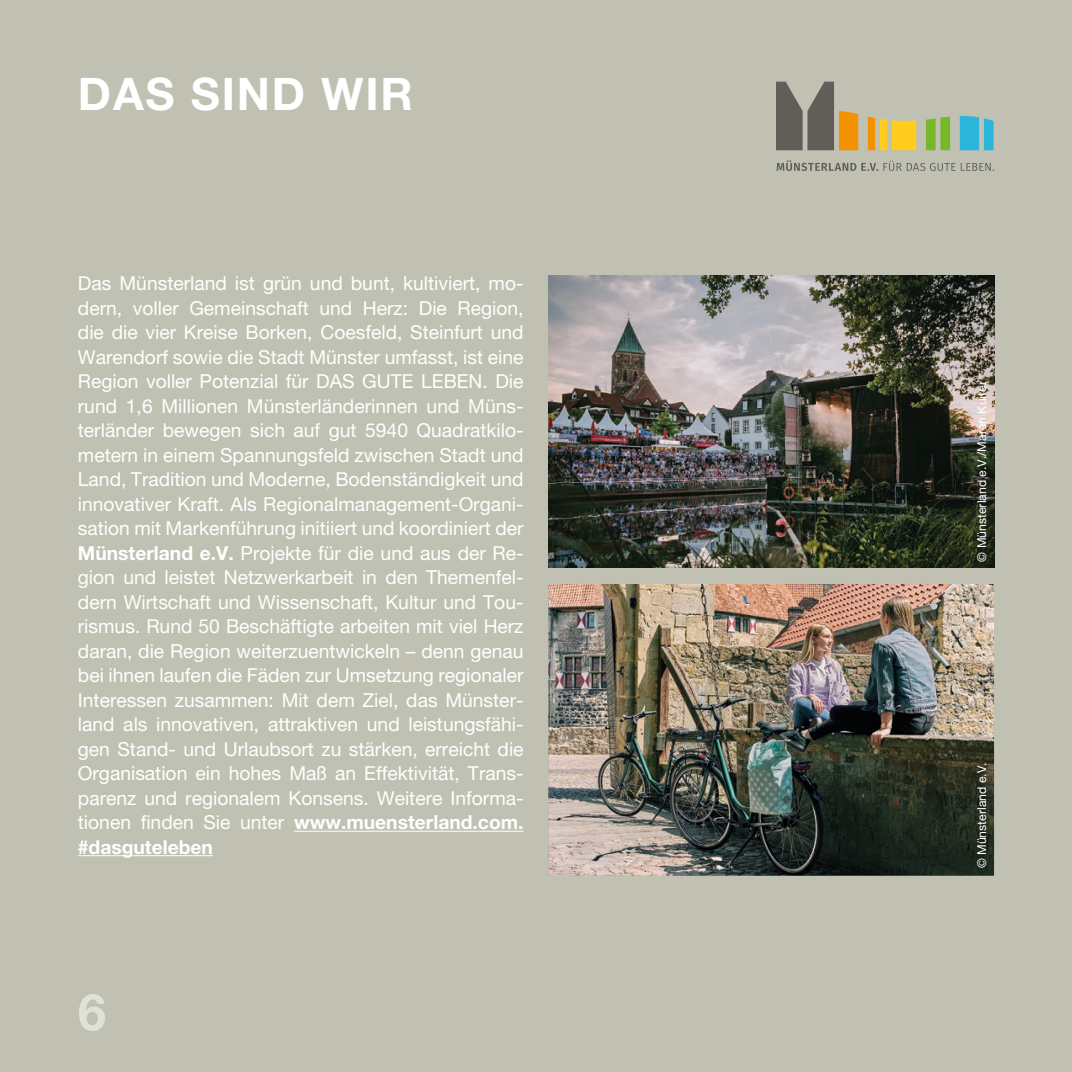
<style>
.page{position:relative;width:1072px;height:1072px;background:#fff}
.page>*{position:absolute;margin:0;border:0;box-sizing:border-box;transform-origin:0 0}
.t1{font:700 50.75px "Helvetica Neue LT Pro";color:#e0e1d8}
.t2{font:700 44.98px "Helvetica Neue LT Pro";letter-spacing:.04em;color:#fff}
.t3{font:19.25px/24.5px "Helvetica Neue LT Pro";color:#fff;text-align:justify}
.t4{font:12.25px "Helvetica Neue LT Pro";color:#fff}
.s1{font-weight:700}
</style>
<div class="page">
<div style="left:0;top:0;width:1057px;height:1071px;background:#c0c1b2"></div>
<div style="left:1057px;top:0;width:14px;height:1071px;background:#c0c1b2"></div>
<hr style="left:294px;top:830px;width:229px;height:1px;background:#fff">
<hr style="left:78px;top:855px;width:135px;height:1px;background:#fff">
<img style="left:548px;top:275px;width:446px;height:292px">
<img style="left:548px;top:584px;width:446px;height:291px">
<svg style="left:925px;top:116px;width:25px;height:34px"></svg>
<svg style="left:959px;top:116px;width:34px;height:34px"></svg>
<svg style="left:776px;top:82px;width:140px;height:68px"></svg>
<svg style="left:776px;top:160px;width:218px;height:11px"></svg>
<img style="left:972px;top:758px;width:19px;height:115px">
<h2 class="t2" style="left:78px;top:66px;width:336px">DAS SIND WIR</h2>
<p class="t3" style="left:78px;top:271px;width:447px">Das Münsterland ist grün und bunt, kultiviert, mo&shy;dern, voller Gemeinschaft und Herz: Die Region, die die vier Kreise Borken, Coesfeld, Steinfurt und Warendorf sowie die Stadt Münster umfasst, ist eine Region voller Potenzial für DAS GUTE LEBEN. Die rund 1,6 Millionen Münsterländerinnen und Müns&shy;terländer bewegen sich auf gut 5940 Quadratkilo&shy;metern in einem Spannungsfeld zwischen Stadt und Land, Tradition und Moderne, Bodenständigkeit und innovativer Kraft. Als Regionalmanagement-Organi&shy;sation mit Markenführung initiiert und koordiniert der <span class="s1">Münsterland e.V.</span> Projekte für die und aus der Re&shy;gion und leistet Netzwerkarbeit in den Themenfel&shy;dern Wirtschaft und Wissenschaft, Kultur und Tou&shy;rismus. Rund 50 Beschäftigte arbeiten mit viel Herz daran, die Region weiterzuentwickeln – denn genau bei ihnen laufen die Fäden zur Umsetzung regionaler Interessen zusammen: Mit dem Ziel, das Münster&shy;land als innovativen, attraktiven und leistungsfähi&shy;gen Stand- und Urlaubsort zu stärken, erreicht die Organisation ein hohes Maß an Effektivität, Trans&shy;parenz und regionalem Konsens. Weitere Informa&shy;tionen finden Sie unter <span class="s1">www.muensterland.com. #dasguteleben</span></p>
<h1 class="t1" style="left:78px;top:980px;width:30px">6</h1>
<p class="t4" style="left:974px;top:561px;width:182px;rotate:-90deg">© Münsterland e.V./Maren Kuiter</p>
<p class="t4" style="left:974px;top:868px;width:107px;rotate:-90deg">© Münsterland e.V.</p>
</div>
